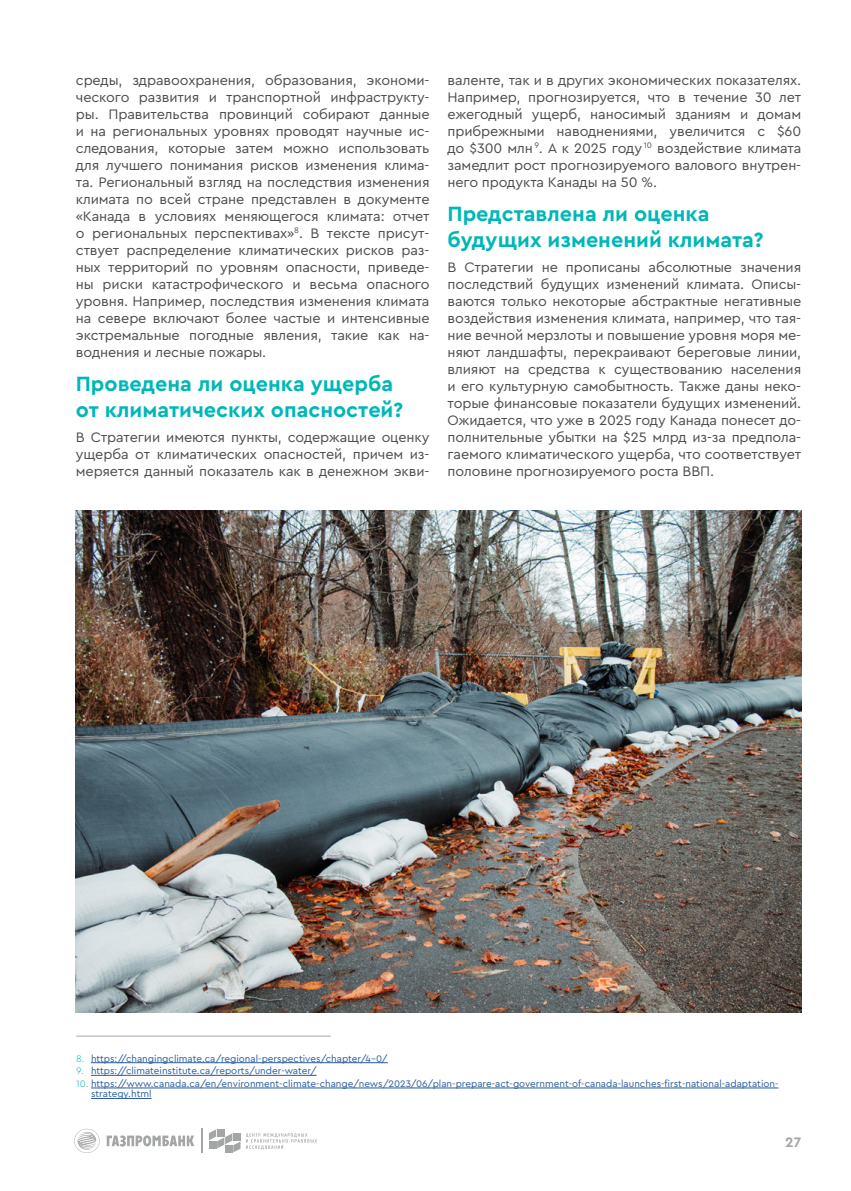
<style>
.page{position:relative;width:851px;height:1191px;background:#fff}
.page>*{position:absolute;margin:0;border:0;box-sizing:border-box;transform-origin:0 0}
.t1{font:700 21.6px/25.5px "Cera CY";color:#00b7b7}
.t2{font:14.4px/17px "Cera CY";letter-spacing:-.01em;color:#4b4c4b;text-align:justify}
.t3{font:700 14.4px "Cera CY";color:#a4a5a5}
.t4{font:9.9px/10.5px "Cera CY";color:#275b9b}
.s1{font-family:"Cera Pro";font-weight:300;color:#00b7b7}
</style>
<div class="page">
<hr style="left:76px;top:1035px;width:254px;height:1px;background:#a4a5a5">
<hr style="left:91px;top:1062px;width:297px;height:1px;background:#275b9b">
<hr style="left:91px;top:1075px;width:225px;height:1px;background:#275b9b">
<hr style="left:91px;top:1087px;width:687px;height:1px;background:#275b9b">
<hr style="left:91px;top:1098px;width:60px;height:1px;background:#275b9b">
<img style="left:76px;top:510px;width:725px;height:502px">
<svg style="left:74px;top:1128px;width:26px;height:25px"></svg>
<svg style="left:107px;top:1135px;width:87px;height:11px"></svg>
<hr style="left:201px;top:1128px;width:2px;height:25px;background:#a4a5a5">
<svg style="left:209px;top:1129px;width:31px;height:23px"></svg>
<svg style="left:246px;top:1133px;width:71px;height:16px"></svg>
<p class="t2" style="left:76px;top:71px;width:355px">среды, здравоохранения, образования, экономи&shy;ческого развития и транспортной инфраструкту&shy;ры. Правительства провинций собирают данные и на региональных уровнях проводят научные ис&shy;следования, которые затем можно использовать для лучшего понимания рисков изменения клима&shy;та. Региональный взгляд на последствия изменения климата по всей стране представлен в документе «Канада в условиях меняющегося климата: отчет о региональных перспективах»<sup>8</sup>. В тексте присут&shy;ствует распределение климатических рисков раз&shy;ных территорий по уровням опасности, приведе&shy;ны риски катастрофического и весьма опасного уровня. Например, последствия изменения климата на севере включают более частые и интенсивные экстремальные погодные явления, такие как на&shy;воднения и лесные пожары.</p>
<h1 class="t1" style="left:76px;top:370px;width:329px">Проведена ли оценка ущерба от климатических опасностей?</h1>
<p class="t2" style="left:76px;top:428px;width:355px">В Стратегии имеются пункты, содержащие оценку ущерба от климатических опасностей, причем из&shy;меряется данный показатель как в денежном экви-</p>
<p class="t2" style="left:447px;top:71px;width:355px">валенте, так и в других экономических показателях.<br>Например, прогнозируется, что в течение 30 лет ежегодный ущерб, наносимый зданиям и домам прибрежными наводнениями, увеличится с $60 до $300 млн <sup>9</sup>. А к 2025 году <sup>10</sup> воздействие климата замедлит рост прогнозируемого валового внутрен&shy;него продукта Канады на 50 %.</p>
<h1 class="t1" style="left:447px;top:200px;width:317px">Представлена ли оценка будущих изменений климата?</h1>
<p class="t2" style="left:447px;top:258px;width:355px">В Стратегии не прописаны абсолютные значения последствий будущих изменений климата. Описы&shy;ваются только некоторые абстрактные негативные воздействия изменения климата, например, что тая&shy;ние вечной мерзлоты и повышение уровня моря ме&shy;няют ландшафты, перекраивают береговые линии, влияют на средства к существованию населения и его культурную самобытность. Также даны неко&shy;торые финансовые показатели будущих изменений.<br>Ожидается, что уже в 2025 году Канада понесет до&shy;полнительные убытки на $25 млрд из-за предпола&shy;гаемого климатического ущерба, что соответствует половине прогнозируемого роста ВВП.</p>
<p class="t4" style="left:76px;top:1052px;width:313px"><span class="s1">8.</span> https://changingclimate.ca/regional-perspectives/chapter/4-0/</p>
<p class="t4" style="left:76px;top:1065px;width:242px"><span class="s1">9.</span> https://climateinstitute.ca/reports/under-water/</p>
<p class="t4" style="left:91px;top:1078px;width:689px;text-indent:-15px"><span class="s1">10.</span> https://www.canada.ca/en/environment-climate-change/news/2023/06/plan-prepare-act-government-of-canada-launches-first-national-adaptation&shy;strategy.html</p>
<p class="t3" style="left:785px;top:1132px;width:17px">27</p>
</div>
